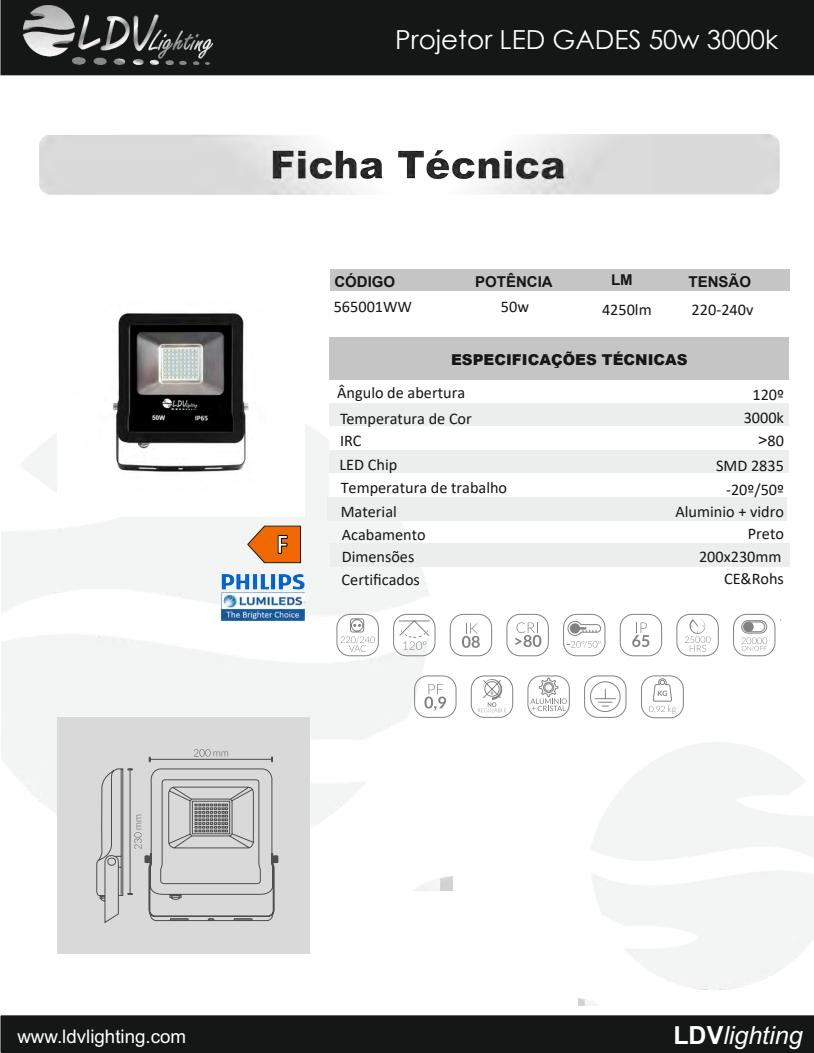
<style>
.page{position:relative;width:814px;height:1053px;background:#fff}
.page>*{position:absolute;margin:0;border:0;box-sizing:border-box;transform-origin:0 0}
.t1{font:700 28.12px "Calibri";color:#fff;scale:.92 1}
.t2{font:26.25px "Century Gothic";color:#fff}
.t3{font:italic 25px "Arial";color:#fff}
.t4{font:18.75px "Arial";color:#fff}
.t5{font:16.25px/25.8px "Calibri";color:#151616}
.t6{font:900 15px "Arial";color:#151616}
.t7{font:700 15px "Arial";color:#151616}
.t8{font:700 15px "Arial";color:#151616}
.s1{font-family:"Arial"}
.s2{font-weight:700;font-style:normal}
</style>
<div class="page">
<img style="left:2px;top:498px;width:450px;height:123px">
<svg style="left:1px;top:75px;width:813px;height:423px"></svg>
<div style="left:304px;top:119px;width:488px;height:60px;background:#fff;border:1px solid #d9d9da;border-radius:11px"></div>
<div style="left:52px;top:119px;width:516px;height:60px;background:#fff;border:1px solid #d9d9da;border-radius:11px"></div>
<div style="left:330px;top:269px;width:459px;height:22px;background:#c5c5c5"></div>
<div style="left:330px;top:337px;width:459px;height:42px;background:#c5c5c5"></div>
<div style="left:329px;top:380px;width:459px;height:23px;background:#fff"></div>
<div style="left:330px;top:403px;width:459px;height:23px;background:#eceded"></div>
<div style="left:330px;top:449px;width:459px;height:23px;background:#eceded"></div>
<div style="left:328px;top:497px;width:459px;height:24px;background:#eceded"></div>
<div style="left:330px;top:543px;width:459px;height:24px;background:#eceded"></div>
<div style="left:330px;top:473px;width:459px;height:23px;background:#fff"></div>
<div style="left:330px;top:426px;width:459px;height:24px;background:#fff"></div>
<div style="left:0;top:0;width:814px;height:75px;background:#151616"></div>
<img style="left:23px;top:5px;width:189px;height:60px">
<div style="left:1px;top:1015px;width:813px;height:37px;background:#151616"></div>
<div style="left:57px;top:717px;width:252px;height:237px;background:#d9d9da"></div>
<img style="left:39px;top:134px;width:740px;height:61px">
<img style="left:222px;top:574px;width:82px;height:47px">
<svg style="left:247px;top:525px;width:54px;height:38px;background:#d8772d"></svg>
<img style="left:57px;top:268px;width:247px;height:248px">
<hr style="left:150px;top:759px;width:122px;height:1px;background:#4e4e4d">
<svg style="left:194px;top:749px;width:34px;height:7px"></svg>
<svg style="left:96px;top:768px;width:182px;height:155px"></svg>
<svg style="left:393px;top:614px;width:42px;height:42px"></svg>
<svg style="left:515px;top:622px;width:26px;height:25px"></svg>
<div style="left:507px;top:614px;width:41px;height:42px;border:1px solid #818281;border-radius:13px"></div>
<svg style="left:336px;top:614px;width:43px;height:42px"></svg>
<svg style="left:462px;top:623px;width:18px;height:24px"></svg>
<div style="left:450px;top:614px;width:42px;height:42px;border:1px solid #818281;border-radius:13px"></div>
<svg style="left:563px;top:614px;width:42px;height:42px"></svg>
<svg style="left:632px;top:622px;width:17px;height:25px"></svg>
<div style="left:620px;top:614px;width:42px;height:42px;border:1px solid #818281;border-radius:13px"></div>
<div style="left:676px;top:614px;width:42px;height:42px;border:1px solid #818281;border-radius:13px"></div>
<svg style="left:685px;top:619px;width:25px;height:32px"></svg>
<div style="left:733px;top:614px;width:42px;height:42px;border:1px solid #818281;border-radius:13px"></div>
<svg style="left:741px;top:620px;width:26px;height:31px"></svg>
<div style="left:743px;top:621px;width:10px;height:11px;background:#818281;border-radius:50%"></div>
<svg style="left:424px;top:684px;width:22px;height:26px"></svg>
<div style="left:414px;top:675px;width:42px;height:42px;border:1px solid #818281;border-radius:13px"></div>
<svg style="left:478px;top:679px;width:28px;height:33px"></svg>
<div style="left:471px;top:675px;width:42px;height:42px;border:1px solid #818281;border-radius:13px"></div>
<svg style="left:527px;top:675px;width:43px;height:42px"></svg>
<svg style="left:584px;top:675px;width:42px;height:42px"></svg>
<svg style="left:641px;top:675px;width:43px;height:43px"></svg>
<h2 class="t2" style="left:395px;top:21px;width:384px">Projetor LED GADES 50w 3000k</h2>
<p class="t7" style="left:334px;top:271px;width:62px">CÓDIGO</p>
<p class="t7" style="left:475px;top:271px;width:79px">POTÊNCIA</p>
<p class="t8" style="left:611px;top:274px;width:23px">LM</p>
<p class="t7" style="left:688px;top:271px;width:64px">TENSÃO</p>
<h1 class="t1" style="left:276px;top:524px;width:14px">F</h1>
<p class="t5" style="left:334px;top:293px;width:80px">565001WW</p>
<p class="t5" style="left:501px;top:294px;width:30px">50w</p>
<p class="t5" style="left:602px;top:296px;width:51px">4250lm</p>
<p class="t5" style="left:691px;top:296px;width:63px">220-240v</p>
<p class="t6" style="left:451px;top:348px;width:238px">ESPECIFICAÇÕES TÉCNICAS</p>
<p class="t5" style="left:337px;top:379px;width:136px">Ângulo de abertura<br>Temperatura de Cor</p>
<p class="t5" style="left:340px;top:427px;width:23px">IRC</p>
<p class="t5" style="left:341px;top:474px;width:168px">Temperatura de trabalho</p>
<p class="t5" style="left:752px;top:381px;width:33px">120º</p>
<p class="t5" style="left:743px;top:404px;width:42px">3000k</p>
<p class="t5" style="left:758px;top:428px;width:27px"><span class="s1">&gt;</span>80</p>
<p class="t5" style="left:726px;top:476px;width:59px">-20º/50º</p>
<p class="t5" style="left:339px;top:451px;width:59px">LED Chip</p>
<p class="t5" style="left:341px;top:499px;width:86px;line-height:23.1px">Material<br>Acabamento</p>
<p class="t5" style="left:675px;top:500px;width:110px;line-height:22px;text-align:right">Aluminio + vidro<br>Preto</p>
<p class="t5" style="left:716px;top:452px;width:69px">SMD 2835</p>
<p class="t5" style="left:342px;top:543px;width:74px">Dimensões</p>
<p class="t5" style="left:699px;top:543px;width:84px">200x230mm</p>
<p class="t5" style="left:342px;top:566px;width:80px">Certificados</p>
<p class="t5" style="left:724px;top:565px;width:61px">CE&amp;Rohs</p>
<p class="t4" style="left:17px;top:1028px;width:170px">www.ldvlighting.com</p>
<h3 class="t3" style="left:673px;top:1026px;width:131px"><span class="s2">LDV</span>lighting</h3>
</div>
